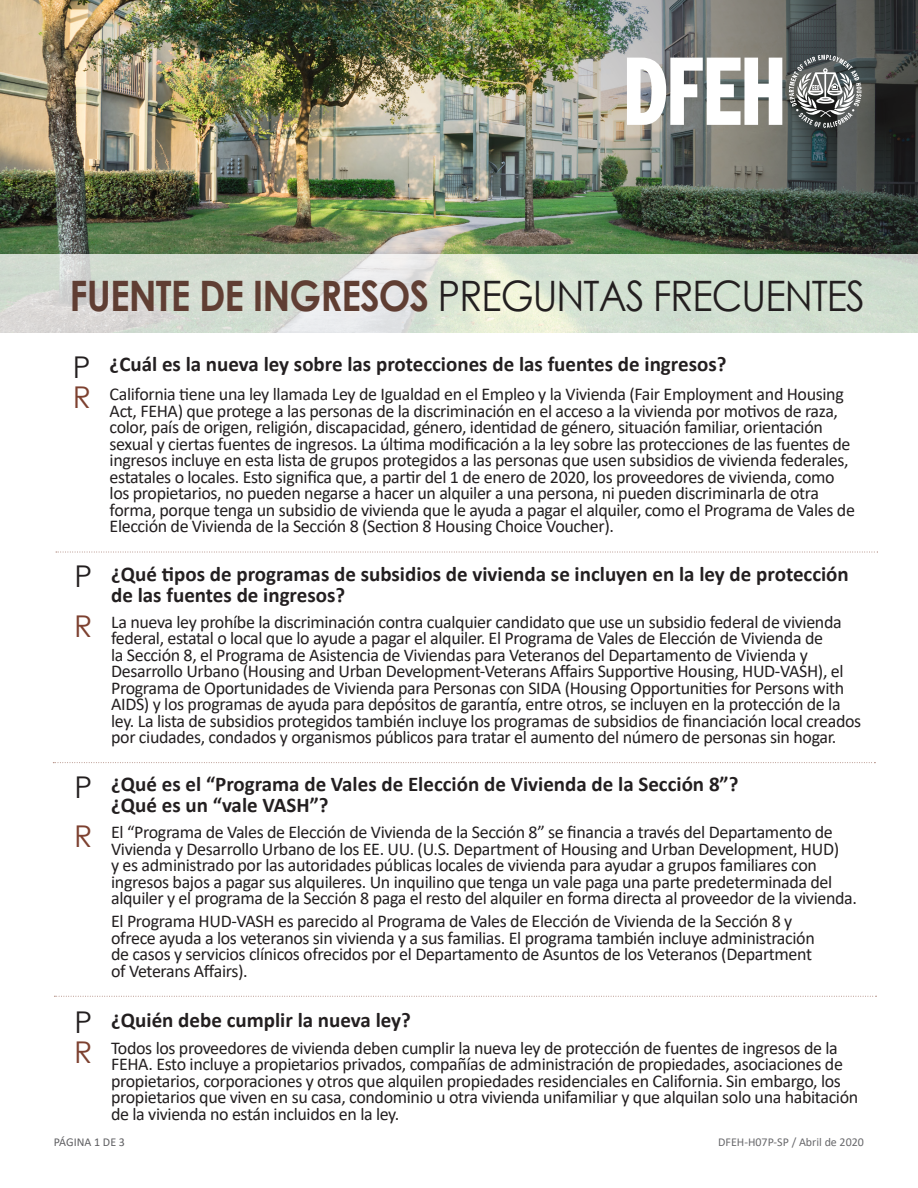
<style>
.page{position:relative;width:918px;height:1188px;background:#fff}
.page>*{position:absolute;margin:0;border:0;box-sizing:border-box;transform-origin:0 0}
.t1{font:42px "Century Gothic";letter-spacing:-.025em;color:#231f20;scale:.9 1}
.t2{font:30px "Century Gothic";color:#231f20}
.t3{font:30px "Century Gothic";color:#7d4130}
.t4{font:700 21px/21px "Calibri";color:#231f20}
.t5{font:18px/16.5px "Calibri";letter-spacing:-.02em;color:#231f20}
.t6{font:12px "Calibri";color:#69696c}
.t7{font:12px "Calibri";color:#5f5f62}
.s1{font-weight:700;color:#603e33}
</style>
<div class="page">
<img style="left:0;top:0;width:310px;height:254px">
<img style="left:310px;top:0;width:608px;height:254px">
<svg style="left:789px;top:55px;width:73px;height:73px;background:#777b7b"></svg>
<svg style="left:627px;top:58px;width:155px;height:67px"></svg>
<svg style="left:0;top:254px;width:918px;height:79px;background:#d7e0d4"></svg>
<svg style="left:56px;top:552px;width:822px;height:1px"></svg>
<svg style="left:53px;top:762px;width:822px;height:1px"></svg>
<svg style="left:54px;top:996px;width:823px;height:1px"></svg>
<h1 class="t1" style="left:70px;top:267px;width:885px"><span class="s1">FUENTE DE INGRESOS</span> PREGUNTAS FRECUENTES</h1>
<h2 class="t2" style="left:73px;top:346px;width:19px">P</h2>
<h2 class="t4" style="left:110px;top:354px;width:618px">¿Cuál es la nueva ley sobre las protecciones de las fuentes de ingresos?</h2>
<h2 class="t3" style="left:73px;top:376px;width:20px">R</h2>
<p class="t5" style="left:110px;top:386px;width:747px">California tiene una ley llamada Ley de Igualdad en el Empleo y la Vivienda (Fair Employment and Housing Act, FEHA) que protege a las personas de la discriminación en el acceso a la vivienda por motivos de raza, color, país de origen, religión, discapacidad, género, identidad de género, situación familiar, orientación sexual y ciertas fuentes de ingresos. La última modificación a la ley sobre las protecciones de las fuentes de ingresos incluye en esta lista de grupos protegidos a las personas que usen subsidios de vivienda federales, estatales o locales. Esto significa que, a partir del 1 de enero de 2020, los proveedores de vivienda, como los propietarios, no pueden negarse a hacer un alquiler a una persona, ni pueden discriminarla de otra forma, porque tenga un subsidio de vivienda que le ayuda a pagar el alquiler, como el Programa de Vales de Elección de Vivienda de la Sección 8 (Section 8 Housing Choice Voucher).</p>
<h2 class="t2" style="left:75px;top:555px;width:19px">P</h2>
<h2 class="t4" style="left:111px;top:563px;width:739px">¿Qué tipos de programas de subsidios de vivienda se incluyen en la ley de protección de las fuentes de ingresos?</h2>
<h2 class="t3" style="left:74px;top:605px;width:20px">R</h2>
<p class="t5" style="left:111px;top:613px;width:752px">La nueva ley prohíbe la discriminación contra cualquier candidato que use un subsidio federal de vivienda federal, estatal o local que lo ayude a pagar el alquiler. El Programa de Vales de Elección de Vivienda de<br>la Sección 8, el Programa de Asistencia de Viviendas para Veteranos del Departamento de Vivienda y Desarrollo Urbano (Housing and Urban Development-Veterans Affairs Supportive Housing, HUD-VASH), el Programa de Oportunidades de Vivienda para Personas con SIDA (Housing Opportunities for Persons with AIDS) y los programas de ayuda para depósitos de garantía, entre otros, se incluyen en la protección de la ley. La lista de subsidios protegidos también incluye los programas de subsidios de financiación local creados por ciudades, condados y organismos públicos para tratar el aumento del número de personas sin hogar.</p>
<h2 class="t2" style="left:75px;top:766px;width:19px">P</h2>
<h2 class="t4" style="left:111px;top:774px;width:629px">¿Qué es el “Programa de Vales de Elección de Vivienda de la Sección 8”? ¿Qué es un “vale VASH”?</h2>
<h2 class="t3" style="left:74px;top:815px;width:20px">R</h2>
<p class="t5" style="left:111px;top:823px;width:747px">El “Programa de Vales de Elección de Vivienda de la Sección 8” se financia a través del Departamento de Vivienda y Desarrollo Urbano de los EE. UU. (U.S. Department of Housing and Urban Development, HUD)<br>y es administrado por las autoridades públicas locales de vivienda para ayudar a grupos familiares con ingresos bajos a pagar sus alquileres. Un inquilino que tenga un vale paga una parte predeterminada del alquiler y el programa de la Sección 8 paga el resto del alquiler en forma directa al proveedor de la vivienda.</p>
<p class="t5" style="left:111px;top:913px;width:705px">El Programa HUD-VASH es parecido al Programa de Vales de Elección de Vivienda de la Sección 8 y ofrece ayuda a los veteranos sin vivienda y a sus familias. El programa también incluye administración de casos y servicios clínicos ofrecidos por el Departamento de Asuntos de los Veteranos (Department of Veterans Affairs).</p>
<h2 class="t2" style="left:75px;top:1001px;width:19px">P</h2>
<h2 class="t4" style="left:111px;top:1009px;width:301px">¿Quién debe cumplir la nueva ley?</h2>
<h2 class="t3" style="left:74px;top:1031px;width:20px">R</h2>
<p class="t5" style="left:111px;top:1039px;width:749px">Todos los proveedores de vivienda deben cumplir la nueva ley de protección de fuentes de ingresos de la FEHA. Esto incluye a propietarios privados, compañías de administración de propiedades, asociaciones de propietarios, corporaciones y otros que alquilen propiedades residenciales en California. Sin embargo, los propietarios que viven en su casa, condominio u otra vivienda unifamiliar y que alquilan solo una habitación de la vivienda no están incluidos en la ley.</p>
<p class="t7" style="left:54px;top:1133px;width:73px">PÁGINA 1 DE 3</p>
<p class="t6" style="left:718px;top:1133px;width:147px">DFEH-H07P-SP / Abril de 2020</p>
</div>
